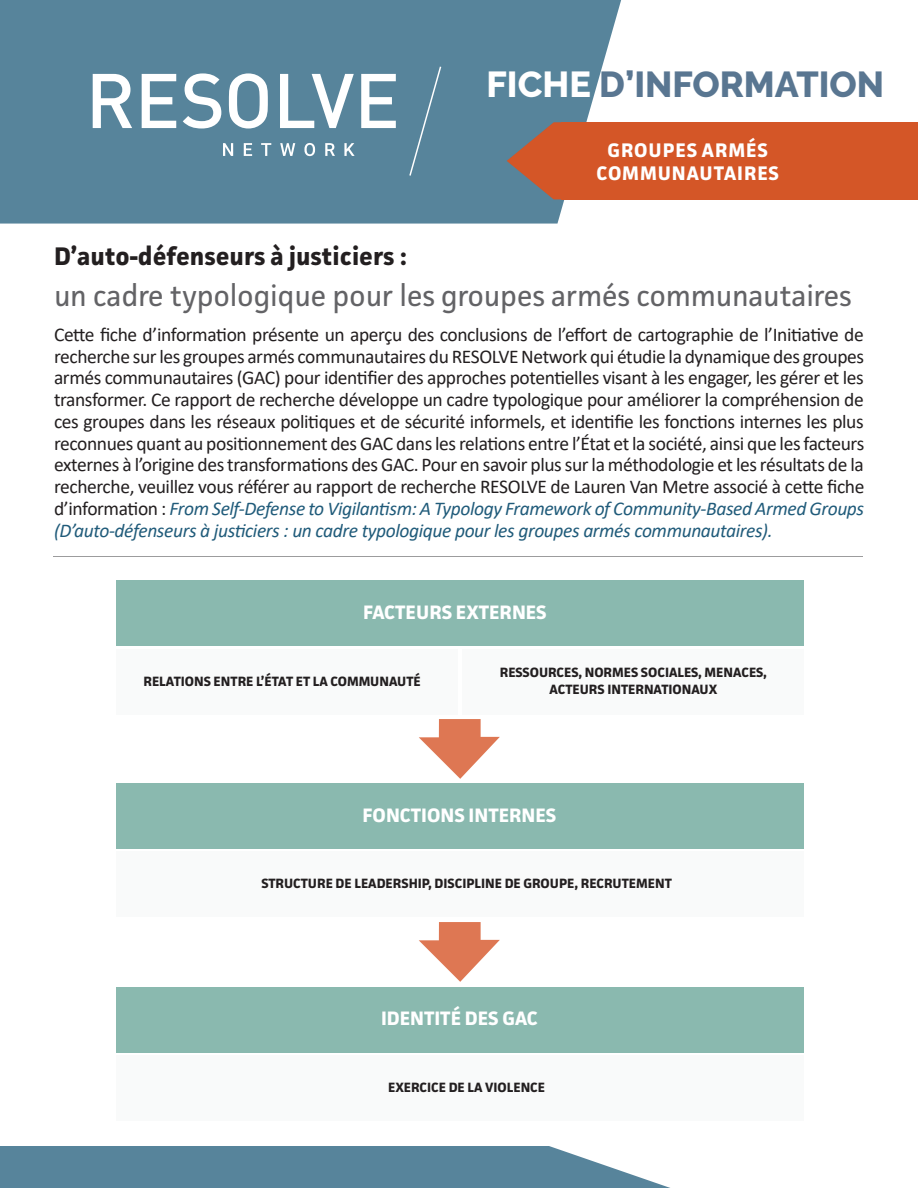
<style>
.page{position:relative;width:918px;height:1188px;background:#fff}
.page>*{position:absolute;margin:0;border:0;box-sizing:border-box;transform-origin:0 0}
.t1{font:800 36px "Raleway";color:#597691}
.t2{font:30px "Facit";letter-spacing:-.01em;color:#636366}
.t3{font:700 25.5px "Facit";color:#231f20}
.t4{font:700 19.65px/22.5px "Facit";letter-spacing:.05em;color:#fff;text-align:center}
.t5{font:19.5px/21.8px "Calibri";letter-spacing:-.02em;color:#231f20;text-align:justify}
.t6{font:700 19.5px "Facit";color:#fff}
.t7{font:700 13.5px/16.2px "Facit";color:#231f20;text-align:center}
.s1{color:#fff}
.s2{font-style:italic;color:#205b7a}
</style>
<div class="page">
<svg style="left:0;top:1146px;width:670px;height:42px;background:#668fa4"></svg>
<div style="left:116px;top:580px;width:688px;height:66px;background:#8ab9af"></div>
<div style="left:116px;top:783px;width:688px;height:66px;background:#8ab9af"></div>
<div style="left:116px;top:987px;width:688px;height:65px;background:#8ab9af"></div>
<div style="left:463px;top:649px;width:341px;height:65px;background:#f9fafa"></div>
<div style="left:116px;top:649px;width:341px;height:65px;background:#f9fafa"></div>
<div style="left:116px;top:852px;width:688px;height:65px;background:#f9fafa"></div>
<div style="left:116px;top:1055px;width:688px;height:65px;background:#f9fafa"></div>
<svg style="left:419px;top:719px;width:81px;height:60px"></svg>
<svg style="left:419px;top:922px;width:81px;height:60px"></svg>
<div style="left:0;top:0;width:625px;height:224px;background:#57849b"></div>
<svg style="left:223px;top:143px;width:10px;height:13px"></svg>
<svg style="left:244px;top:143px;width:8px;height:13px"></svg>
<svg style="left:261px;top:143px;width:10px;height:13px"></svg>
<svg style="left:280px;top:143px;width:15px;height:13px"></svg>
<svg style="left:304px;top:143px;width:11px;height:13px"></svg>
<svg style="left:325px;top:143px;width:10px;height:13px"></svg>
<svg style="left:344px;top:143px;width:11px;height:13px"></svg>
<svg style="left:93px;top:74px;width:39px;height:54px"></svg>
<svg style="left:142px;top:74px;width:34px;height:54px"></svg>
<svg style="left:183px;top:73px;width:38px;height:56px"></svg>
<svg style="left:229px;top:73px;width:39px;height:56px"></svg>
<svg style="left:280px;top:74px;width:74px;height:54px"></svg>
<svg style="left:361px;top:74px;width:35px;height:54px"></svg>
<svg style="left:409px;top:67px;width:32px;height:109px;background:#5e899f"></svg>
<svg style="left:507px;top:122px;width:55px;height:77px;background:#9f6957"></svg>
<div style="left:562px;top:122px;width:356px;height:77px;background:#d45627"></div>
<h1 class="t1" style="left:486px;top:63px;width:399px"><span class="s1">FICHE</span> D’INFORMATION</h1>
<p class="t4" style="left:596px;top:139px;width:184px">GROUPES ARMÉS<br>COMMUNAUTAIRES</p>
<h3 class="t3" style="left:54px;top:241px;width:355px">D’auto-défenseurs à justiciers :</h3>
<h2 class="t2" style="left:54px;top:277px;width:799px">un cadre typologique pour les groupes armés communautaires</h2>
<p class="t5" style="left:54px;top:325px;width:812px">Cette fiche d’information présente un aperçu des conclusions de l’effort de cartographie de l’Initiative de recherche sur les groupes armés communautaires du RESOLVE Network qui étudie la dynamique des groupes armés communautaires (GAC) pour identifier des approches potentielles visant à les engager, les gérer et les transformer. Ce rapport de recherche développe un cadre typologique pour améliorer la compréhension de ces groupes dans les réseaux politiques et de sécurité informels, et identifie les fonctions internes les plus reconnues quant au positionnement des GAC dans les relations entre l’État et la société, ainsi que les facteurs externes à l’origine des transformations des GAC. Pour en savoir plus sur la méthodologie et les résultats de la recherche, veuillez vous référer au rapport de recherche RESOLVE de Lauren Van Metre associé à cette fiche d’information : <span class="s2">From Self-Defense to Vigilantism: A Typology Framework of Community-Based Armed Groups (D’auto-défenseurs à justiciers : un cadre typologique pour les groupes armés communautaires).</span></p>
<p class="t6" style="left:363px;top:600px;width:185px">FACTEURS EXTERNES</p>
<p class="t7" style="left:144px;top:673px;width:279px">RELATIONS ENTRE L’ÉTAT ET LA COMMUNAUTÉ</p>
<p class="t7" style="left:500px;top:664px;width:269px">RESSOURCES, NORMES SOCIALES, MENACES,<br>ACTEURS INTERNATIONAUX</p>
<p class="t6" style="left:363px;top:803px;width:195px">FONCTIONS INTERNES</p>
<p class="t7" style="left:261px;top:875px;width:412px">STRUCTURE DE LEADERSHIP, DISCIPLINE DE GROUPE, RECRUTEMENT</p>
<p class="t6" style="left:381px;top:1006px;width:158px">IDENTITÉ DES GAC</p>
<p class="t7" style="left:388px;top:1079px;width:159px">EXERCICE DE LA VIOLENCE</p>
</div>
